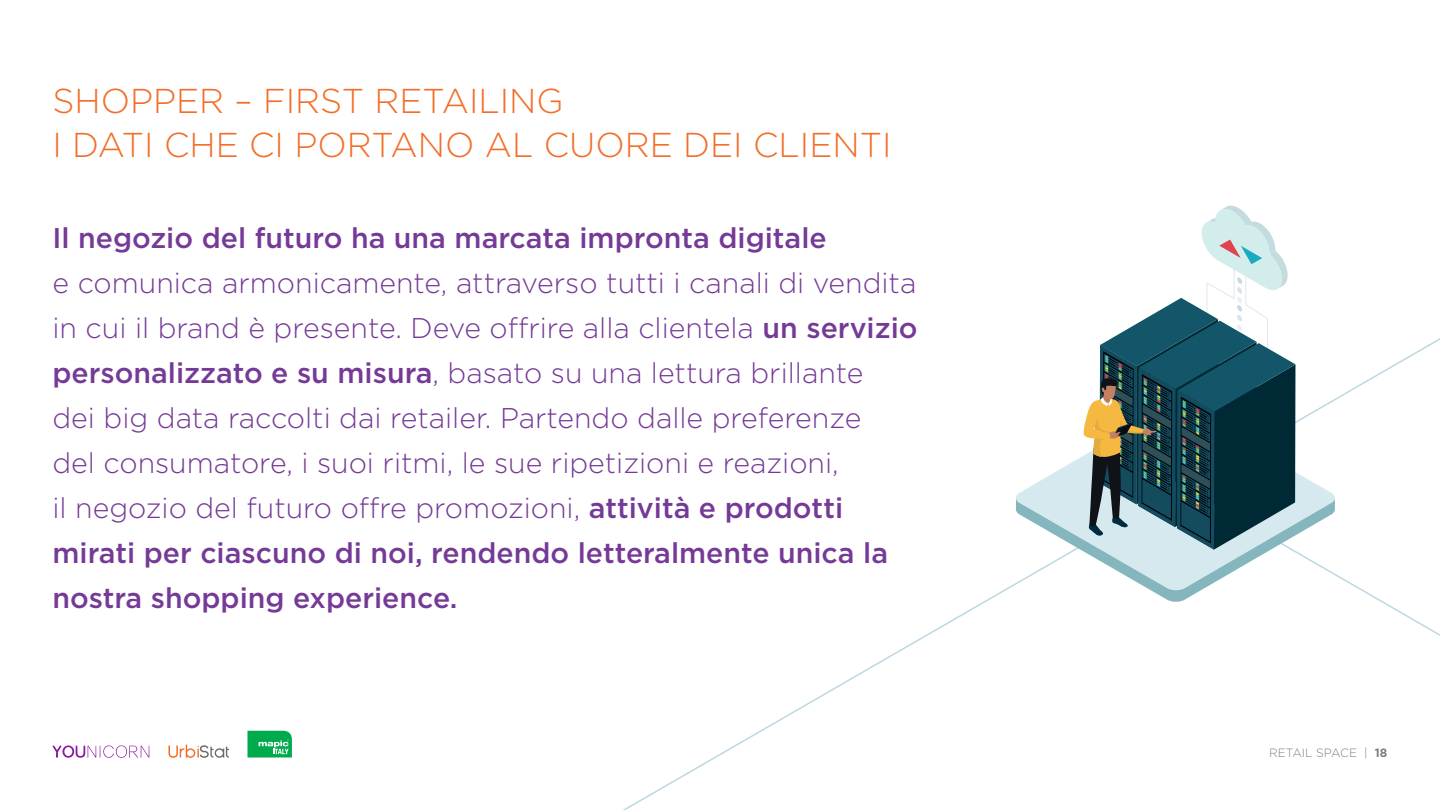
<style>
.page{position:relative;width:1440px;height:810px;background:#fff}
.page>*{position:absolute;margin:0;border:0;box-sizing:border-box;transform-origin:0 0}
.t1{font:300 34.5px "Gotham";color:#f36e2a}
.t2{font:300 28.5px/45px "Gotham";color:#753a97;text-align:justify}
.t3{font:500 28.5px/45px "Gotham";color:#753a97}
.t4{font:300 12px "Gotham";color:#808080}
.s1{font-weight:500}
.s2{font-weight:300}
.s3{font-weight:700}
</style>
<div class="page">
<svg style="left:168px;top:745px;width:61px;height:13px"></svg>
<svg style="left:53px;top:746px;width:96px;height:12px"></svg>
<svg style="left:248px;top:731px;width:44px;height:27px"></svg>
<svg style="left:1016px;top:205px;width:319px;height:397px"></svg>
<p class="t1" style="left:52px;top:82px;width:513px">SHOPPER – FIRST RETAILING</p>
<p class="t1" style="left:52px;top:127px;width:841px">I DATI CHE CI PORTANO AL CUORE DEI CLIENTI</p>
<p class="t3" style="left:52px;top:214px;width:776px">Il negozio del futuro ha una marcata impronta digitale</p>
<p class="t2" style="left:52px;top:260px;width:867px">e comunica armonicamente, attraverso tutti i canali di vendita in cui il brand è presente. Deve offrire alla clientela <span class="s1">un servizio personalizzato e su misura</span>, basato su una lettura brillante</p>
<p class="t2" style="left:52px;top:395px;width:810px">dei big data raccolti dai retailer. Partendo dalle preferenze</p>
<p class="t2" style="left:52px;top:440px;width:788px">del consumatore, i suoi ritmi, le sue ripetizioni e reazioni,</p>
<p class="t3" style="left:52px;top:484px;width:837px"><span class="s2">il negozio del futuro offre promozioni,</span> attività e prodotti mirati per ciascuno di noi, rendendo letteralmente unica la nostra shopping experience.</p>
<p class="t4" style="left:1269px;top:747px;width:120px">RETAIL SPACE | <span class="s3">18</span></p>
</div>
